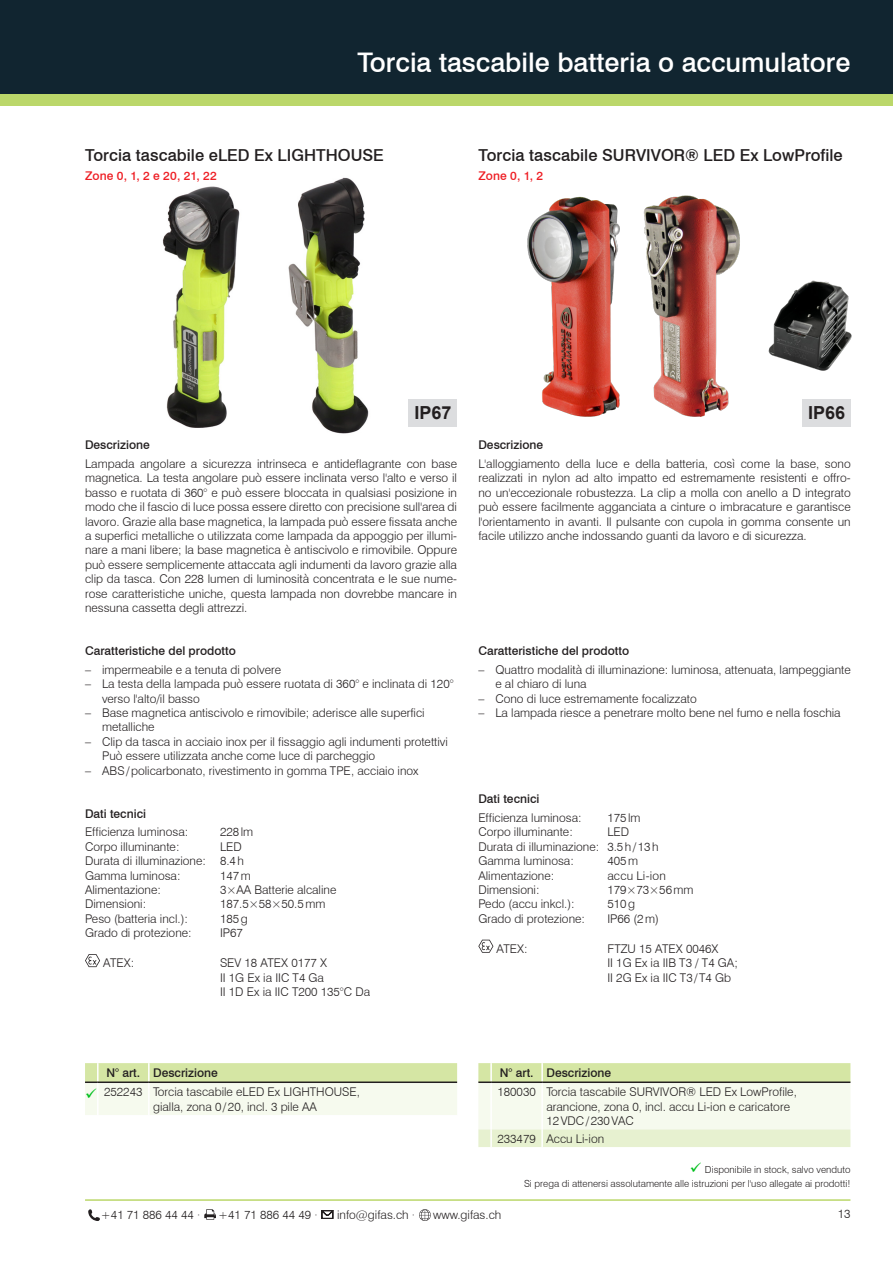
<style>
.page{position:relative;width:893px;height:1263px;background:#fff}
.page>*{position:absolute;margin:0;border:0;box-sizing:border-box;transform-origin:0 0}
.t1{font:500 27px "Swiss 721 BT";color:#fff}
.t2{font:700 18px "Arial";color:#231f20}
.t3{font:500 16.5px "Swiss 721 BT";color:#231f20}
.t4{font:300 12px/14.4px "Swiss 721 BT";color:#231f20}
.t5{font:500 12px "Swiss 721 BT";color:#231f20}
.t6{font:500 12px "Swiss 721 BT";letter-spacing:.015em;color:#ee1d23}
.t7{font:300 9.75px/14.4px "Swiss 721 BT";color:#231f20;text-align:right}
.s1{color:#00bf1d}
</style>
<div class="page">
<div style="left:0;top:85px;width:893px;height:21px;background:#bbd76a"></div>
<div style="left:0;top:0;width:893px;height:94px;background:#112530"></div>
<hr style="left:85px;top:1199px;width:765px;height:2px;background:#bbd76a">
<svg style="left:88px;top:1209px;width:12px;height:12px"></svg>
<svg style="left:204px;top:1209px;width:12px;height:11px"></svg>
<svg style="left:322px;top:1210px;width:11px;height:9px"></svg>
<svg style="left:419px;top:1209px;width:12px;height:12px"></svg>
<img style="left:162px;top:186px;width:78px;height:242px">
<img style="left:288px;top:177px;width:81px;height:257px">
<img style="left:527px;top:196px;width:93px;height:221px">
<img style="left:768px;top:280px;width:84px;height:91px">
<img style="left:643px;top:195px;width:97px;height:222px">
<div style="left:802px;top:399px;width:49px;height:28px;background:#dcdddf"></div>
<div style="left:409px;top:399px;width:48px;height:28px;background:#dcdddf"></div>
<svg style="left:478px;top:1063px;width:372px;height:84px;background:#e8f0d4"></svg>
<hr style="left:491px;top:1081px;width:51px;height:2px;background:#231f20">
<svg style="left:478px;top:940px;width:15px;height:13px"></svg>
<svg style="left:85px;top:1063px;width:372px;height:52px;background:#e5edcf"></svg>
<hr style="left:98px;top:1081px;width:51px;height:2px;background:#231f20">
<svg style="left:85px;top:954px;width:15px;height:13px"></svg>
<h1 class="t1" style="left:358px;top:46px;width:494px">Torcia tascabile batteria o accumulatore</h1>
<h3 class="t3" style="left:85px;top:146px;width:300px">Torcia tascabile eLED Ex LIGHTHOUSE</h3>
<p class="t6" style="left:85px;top:168px;width:133px">Zone 0, 1, 2 e 20, 21, 22</p>
<h3 class="t3" style="left:478px;top:146px;width:366px">Torcia tascabile SURVIVOR® LED Ex LowProfile</h3>
<p class="t6" style="left:478px;top:168px;width:66px">Zone 0, 1, 2</p>
<h2 class="t2" style="left:414px;top:400px;width:39px">IP67</h2>
<h2 class="t2" style="left:808px;top:400px;width:39px">IP66</h2>
<p class="t5" style="left:85px;top:438px;width:66px">Descrizione</p>
<p class="t4" style="left:85px;top:456px;width:374px;text-align:justify">Lampada angolare a sicurezza intrinseca e antideflagrante con base magnetica. La testa angolare può essere inclinata verso l'alto e verso il basso e ruotata di 360° e può essere bloccata in qualsiasi posizione in modo che il fascio di luce possa essere diretto con precisione sull'area di lavoro. Grazie alla base magnetica, la lampada può essere fissata anche a superfici metalliche o utilizzata come lampada da appoggio per illumi&shy;nare a mani libere; la base magnetica è antiscivolo e rimovibile. Oppure può essere semplicemente attaccata agli indumenti da lavoro grazie alla clip da tasca. Con 228 lumen di luminosità concentrata e le sue nume&shy;rose caratteristiche uniche, questa lampada non dovrebbe mancare in nessuna cassetta degli attrezzi.</p>
<p class="t5" style="left:85px;top:643px;width:152px">Caratteristiche del prodotto</p>
<p class="t4" style="left:85px;top:662px;width:198px">– impermeabile e a tenuta di polvere</p>
<p class="t4" style="left:102px;top:677px;width:353px;text-indent:-17px">– La testa della lampada può essere ruotata di 360° e inclinata di 120° verso l'alto/il basso</p>
<p class="t4" style="left:102px;top:705px;width:324px;text-indent:-17px">– Base magnetica antiscivolo e rimovibile; aderisce alle superfici metalliche</p>
<p class="t4" style="left:102px;top:734px;width:347px;text-indent:-17px">– Clip da tasca in acciaio inox per il fissaggio agli indumenti protettivi<br>Può essere utilizzata anche come luce di parcheggio</p>
<p class="t4" style="left:85px;top:763px;width:335px">– ABS/policarbonato, rivestimento in gomma TPE, acciaio inox</p>
<p class="t5" style="left:85px;top:806px;width:62px">Dati tecnici</p>
<p class="t4" style="left:85px;top:825px;width:105px">Efficienza luminosa:</p>
<p class="t4" style="left:220px;top:825px;width:35px">228lm</p>
<p class="t4" style="left:85px;top:839px;width:96px">Corpo illuminante:</p>
<p class="t4" style="left:85px;top:839px;width:160px;text-indent:135px">LED<br>Durata di illuminazione: 8.4h<br>Gamma luminosa:</p>
<p class="t4" style="left:220px;top:868px;width:32px">147m</p>
<p class="t4" style="left:85px;top:882px;width:77px">Alimentazione:</p>
<p class="t4" style="left:220px;top:882px;width:118px">3×AA Batterie alcaline</p>
<p class="t4" style="left:85px;top:897px;width:63px">Dimensioni:</p>
<p class="t4" style="left:220px;top:897px;width:107px">187.5×58×50.5mm</p>
<p class="t4" style="left:85px;top:911px;width:104px">Peso (batteria incl.):</p>
<p class="t4" style="left:220px;top:911px;width:29px">185g</p>
<p class="t4" style="left:85px;top:926px;width:108px">Grado di protezione:</p>
<p class="t4" style="left:220px;top:926px;width:24px">IP67</p>
<p class="t4" style="left:103px;top:955px;width:32px">ATEX:</p>
<p class="t4" style="left:220px;top:955px;width:152px">SEV 18 ATEX 0177 X<br>II 1G Ex ia IIC T4 Ga<br>II 1D Ex ia IIC T200 135°C Da</p>
<p class="t5" style="left:478px;top:438px;width:66px">Descrizione</p>
<p class="t4" style="left:478px;top:456px;width:374px;text-align:justify">L'alloggiamento della luce e della batteria, così come la base, sono realizzati in nylon ad alto impatto ed estremamente resistenti e offro&shy;no un'eccezionale robustezza. La clip a molla con anello a D integrato può essere facilmente agganciata a cinture o imbracature e garantisce l'orientamento in avanti. Il pulsante con cupola in gomma consente un facile utilizzo anche indossando guanti da lavoro e di sicurezza.</p>
<p class="t5" style="left:478px;top:643px;width:152px">Caratteristiche del prodotto</p>
<p class="t4" style="left:495px;top:662px;width:357px;text-indent:-17px">– Quattro modalità di illuminazione: luminosa, attenuata, lampeggiante e al chiaro di luna</p>
<p class="t4" style="left:478px;top:691px;width:220px">– Cono di luce estremamente focalizzato</p>
<p class="t4" style="left:478px;top:705px;width:364px">– La lampada riesce a penetrare molto bene nel fumo e nella foschia</p>
<p class="t5" style="left:478px;top:792px;width:62px">Dati tecnici</p>
<p class="t4" style="left:478px;top:810px;width:105px">Efficienza luminosa:</p>
<p class="t4" style="left:607px;top:810px;width:35px">175lm</p>
<p class="t4" style="left:478px;top:825px;width:96px">Corpo illuminante:</p>
<p class="t4" style="left:478px;top:825px;width:182px;text-indent:129px">LED<br>Durata di illuminazione: 3.5h/13h<br>Gamma luminosa:</p>
<p class="t4" style="left:607px;top:854px;width:32px">405m</p>
<p class="t4" style="left:478px;top:868px;width:77px">Alimentazione:</p>
<p class="t4" style="left:607px;top:868px;width:60px">accu Li-ion</p>
<p class="t4" style="left:478px;top:882px;width:63px">Dimensioni:</p>
<p class="t4" style="left:607px;top:882px;width:88px">179×73×56mm</p>
<p class="t4" style="left:478px;top:897px;width:98px">Pedo (accu inkcl.):</p>
<p class="t4" style="left:607px;top:897px;width:29px">510g</p>
<p class="t4" style="left:478px;top:911px;width:108px">Grado di protezione:</p>
<p class="t4" style="left:607px;top:911px;width:53px">IP66 (2m)</p>
<p class="t4" style="left:497px;top:941px;width:32px">ATEX:</p>
<p class="t4" style="left:607px;top:941px;width:132px">FTZU 15 ATEX 0046X<br>II 1G Ex ia IIB T3 / T4 GA;<br>II 2G Ex ia IIC T3/T4 Gb</p>
<p class="t5" style="left:106px;top:1065px;width:113px">N° art. Descrizione</p>
<p class="t4" style="left:153px;top:1085px;width:209px;text-indent:-68px"><span class="s1">✓</span> 252243 Torcia tascabile eLED Ex LIGHTHOUSE, gialla, zona 0/20, incl. 3 pile AA</p>
<p class="t5" style="left:500px;top:1065px;width:113px">N° art. Descrizione</p>
<p class="t4" style="left:546px;top:1085px;width:252px;text-indent:-49px">180030 Torcia tascabile SURVIVOR® LED Ex LowProfile, arancione, zona 0, incl. accu Li-ion e caricatore<br>12VDC/230VAC</p>
<p class="t4" style="left:497px;top:1131px;width:108px">233479 Accu Li-ion</p>
<p class="t7" style="left:524px;top:1162px;width:328px"><span class="s1">✓</span> Disponibile in stock, salvo venduto<br>Si prega di attenersi assolutamente alle istruzioni per l'uso allegate ai prodotti!</p>
<p class="t4" style="left:101px;top:1207px;width:101px">+41 71 886 44 44 ·</p>
<p class="t4" style="left:218px;top:1207px;width:101px">+41 71 886 44 49 ·</p>
<p class="t4" style="left:337px;top:1207px;width:80px">info@gifas.ch ·</p>
<p class="t4" style="left:433px;top:1207px;width:70px">www.gifas.ch</p>
<p class="t4" style="left:838px;top:1207px;width:14px">13</p>
</div>
